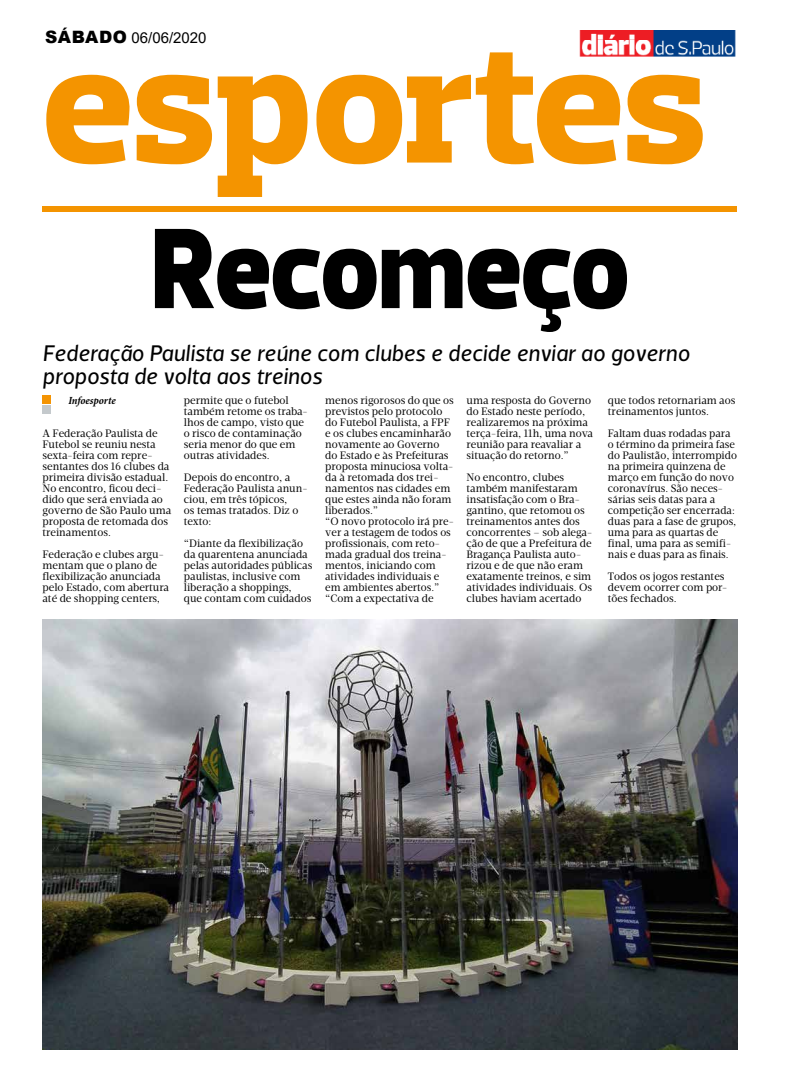
<style>
.page{position:relative;width:794px;height:1078px;background:#fff}
.page>*{position:absolute;margin:0;border:0;box-sizing:border-box;transform-origin:0 0}
.t1{font:800 172px "Prelo Slab";color:#f49400}
.t2{font:900 116.4px "Prelo";color:#000;scale:.9 1}
.t3{font:italic 23px/23px "Velino Sans";color:#000}
.t4{font:15px "Arial";color:#000}
.t5{font:11px/11px "Velino Text";color:#000;scale:.96 1}
.t6{font:11px/11px "Velino Text";color:#000;scale:.95 1}
.t7{font:italic 700 condensed 11px "Minion Pro";color:#000}
.s1{font-weight:900;font-size:17px}
</style>
<div class="page">
<img style="left:579px;top:30px;width:157px;height:27px">
<div style="left:43px;top:206px;width:694px;height:5px;background:#f49400"></div>
<div style="left:43px;top:395px;width:8px;height:9px;background:#f49403"></div>
<div style="left:43px;top:405px;width:8px;height:8px;background:#c4c9cc"></div>
<img style="left:43px;top:619px;width:694px;height:430px">
<h3 class="t4" style="left:45px;top:27px;width:163px"><span class="s1">SÁBADO</span> 06/06/2020</h3>
<h1 class="t1" style="left:42px;top:-1px;width:666px">esportes</h1>
<h2 class="t2" style="left:151px;top:197px;width:533px">Recomeço</h2>
<h3 class="t3" style="left:43px;top:341px;width:648px">Federação Paulista se reúne com clubes e decide enviar ao governo proposta de volta aos treinos</h3>
<p class="t7" style="left:68px;top:392px;width:49px">Infoesporte</p>
<p class="t5" style="left:184px;top:395px;width:131px">permite que o futebol também retome os traba&shy;lhos de campo, visto que o risco de contaminação seria menor do que em outras atividades.</p>
<p class="t5" style="left:184px;top:472px;width:131px">Depois do encontro, a<br>Federação Paulista anun&shy;ciou, em três tópicos,<br>os temas tratados. Diz o texto:</p>
<p class="t5" style="left:184px;top:538px;width:135px">“Diante da flexibilização da quarentena anunciada pelas autoridades públicas paulistas, inclusive com liberação a shoppings, que contam com cuidados</p>
<p class="t5" style="left:325px;top:395px;width:136px">menos rigorosos do que os previstos pelo protocolo do Futebol Paulista, a FPF e os clubes encaminharão novamente ao Governo do Estado e às Prefeituras proposta minuciosa volta&shy;da à retomada dos trei&shy;namentos nas cidades em que estes ainda não foram liberados.”<br>“O novo protocolo irá pre&shy;ver a testagem de todos os profissionais, com reto&shy;mada gradual dos treina&shy;mentos, iniciando com atividades individuais e em ambientes abertos.” “Com a expectativa de</p>
<p class="t5" style="left:466px;top:395px;width:133px">uma resposta do Governo do Estado neste período, realizaremos na próxima terça-feira, 11h, uma nova reunião para reavaliar a situação do retorno.”</p>
<p class="t5" style="left:608px;top:395px;width:134px">que todos retornariam aos treinamentos juntos.</p>
<p class="t6" style="left:608px;top:428px;width:137px">Faltam duas rodadas para o término da primeira fase do Paulistão, interrompido na primeira quinzena de março em função do novo coronavírus. São neces&shy;sárias seis datas para a competição ser encerrada: duas para a fase de grupos, uma para as quartas de final, uma para as semifi&shy;nais e duas para as finais.</p>
<p class="t5" style="left:608px;top:571px;width:126px">Todos os jogos restantes devem ocorrer com por&shy;tões fechados.</p>
<p class="t5" style="left:43px;top:428px;width:136px">A Federação Paulista de<br>Futebol se reuniu nesta sexta-feira com repre&shy;sentantes dos 16 clubes da primeira divisão estadual.<br>No encontro, ficou deci&shy;dido que será enviada ao governo de São Paulo uma proposta de retomada dos treinamentos.</p>
<p class="t5" style="left:43px;top:549px;width:133px">Federação e clubes argu&shy;mentam que o plano de flexibilização anunciada pelo Estado, com abertura até de shopping centers,</p>
<p class="t5" style="left:466px;top:472px;width:133px">No encontro, clubes também manifestaram insatisfação com o Bra&shy;gantino, que retomou os treinamentos antes dos concorrentes – sob alega&shy;ção de que a Prefeitura de<br>Bragança Paulista auto&shy;rizou e de que não eram exatamente treinos, e sim atividades individuais. Os clubes haviam acertado</p>
</div>
